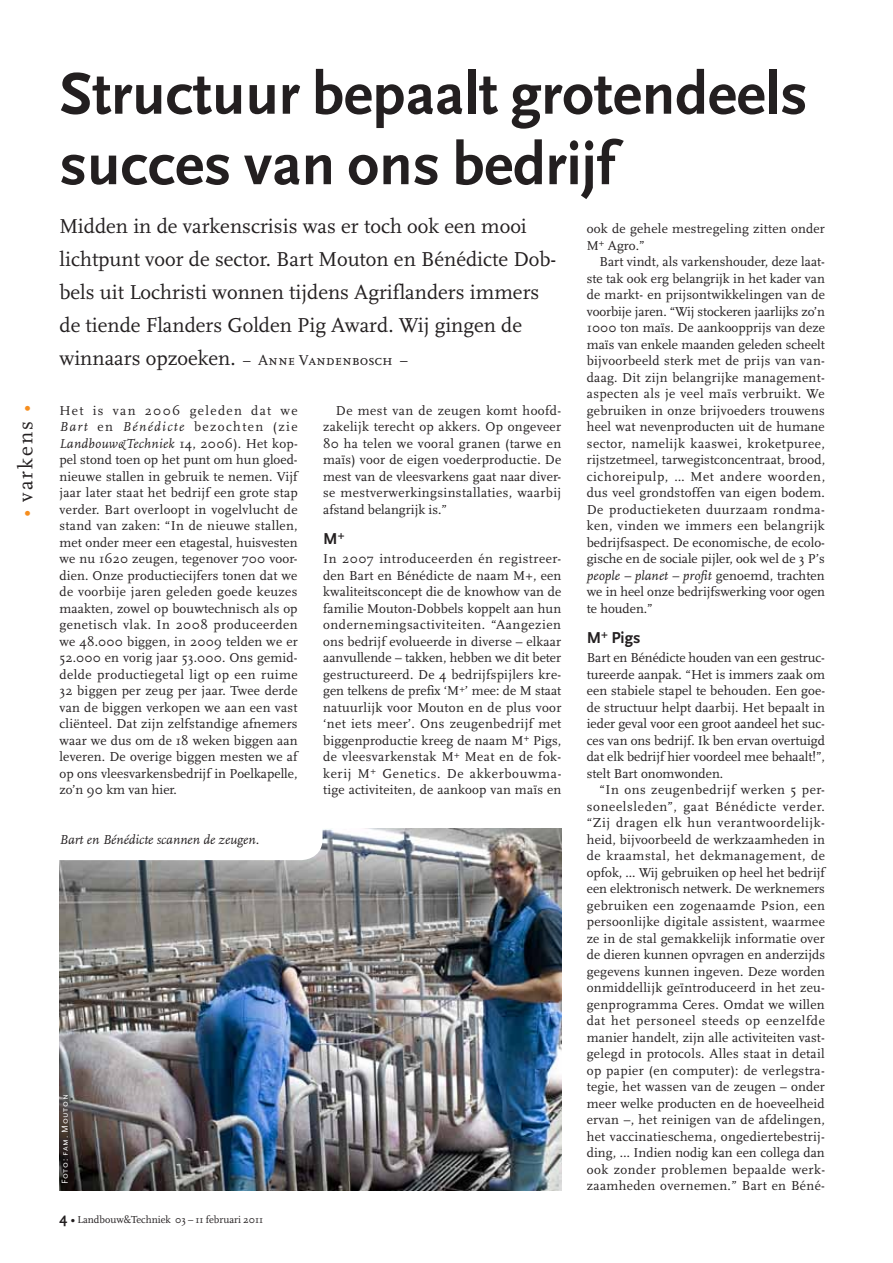
<style>
.page{position:relative;width:893px;height:1263px;background:#fff}
.page>*{position:absolute;margin:0;border:0;box-sizing:border-box;transform-origin:0 0}
.t1{font:700 61.5px/70.5px "Scala Sans";color:#231f20}
.t2{font:21px/33px "Scala";color:#231f20}
.t3{font:21px "Scala";letter-spacing:.1em;color:#231f20}
.t4{font:700 16.5px "Scala Sans";color:#231f20}
.t5{font:13.5px/16.5px "Scala";color:#231f20;text-align:justify}
.t6{font:italic 13.5px "Scala";color:#231f20}
.t7{font:10.5px "Scala";color:#231f20}
.t8{font:9px "Scala Sans Caps";letter-spacing:.075em;color:#fff}
.s1{color:#f68e1e}
.s2{font-family:"Scala Caps";font-size:15px}
.s3{font-style:italic}
.s4{font-family:"Scala Sans";font-weight:700;font-size:15px}
.s5{font-family:"Scala Sans";font-weight:700}
</style>
<div class="page">
<img style="left:60px;top:829px;width:501px;height:361px">
<div style="left:41px;top:810px;width:282px;height:50px;background:#fff;border-radius:21px"></div>
<h2 class="t3" style="left:14px;top:517px;width:114px;rotate:-90deg"><span class="s1">•</span> varkens <span class="s1">•</span></h2>
<h1 class="t1" style="left:60px;top:60px;width:750px">Structuur bepaalt grotendeels succes van ons bedrijf</h1>
<p class="t2" style="left:60px;top:210px;width:498px">Midden in de varkenscrisis was er toch ook een mooi lichtpunt voor de sector. Bart Mouton en Bénédicte Dob&shy;bels uit Lochristi wonnen tijdens Agriflanders immers de tiende Flanders Golden Pig Award. Wij gingen de winnaars opzoeken. <span class="s2">– Anne Vandenbosch –</span></p>
<p class="t5" style="left:587px;top:221px;width:240px">ook de gehele mestregeling zitten onder<br>M<sup>+</sup> Agro.”</p>
<p class="t5" style="left:587px;top:254px;width:240px;text-indent:13px">Bart vindt, als varkenshouder, deze laat&shy;ste tak ook erg belangrijk in het kader van de markt- en prijsontwikkelingen van de voorbije jaren. “Wij stockeren jaarlijks zo’n 1000 ton maïs. De aankoopprijs van deze maïs van enkele maanden geleden scheelt bijvoorbeeld sterk met de prijs van van&shy;daag. Dit zijn belangrijke management&shy;aspecten als je veel maïs verbruikt. We gebruiken in onze brijvoeders trouwens heel wat nevenproducten uit de humane sector, namelijk kaaswei, kroketpuree, rijstzetmeel, tarwegistconcentraat, brood, cichoreipulp, … Met andere woorden, dus veel grondstoffen van eigen bodem.<br>De productieketen duurzaam rondma&shy;ken, vinden we immers een belangrijk bedrijfsaspect. De economische, de ecolo&shy;gische en de sociale pijler, ook wel de 3 P’s <span class="s3">people – planet – profit</span> genoemd, trachten we in heel onze bedrijfswerking voor ogen te houden.”</p>
<p class="t4" style="left:587px;top:628px;width:55px">M<sup>+</sup> Pigs</p>
<p class="t5" style="left:587px;top:650px;width:240px">Bart en Bénédicte houden van een gestruc&shy;tureerde aanpak. “Het is immers zaak om een stabiele stapel te behouden. Een goe&shy;de structuur helpt daarbij. Het bepaalt in ieder geval voor een groot aandeel het suc&shy;ces van ons bedrijf. Ik ben ervan overtuigd dat elk bedrijf hier voordeel mee behaalt!”, stelt Bart onomwonden.</p>
<p class="t5" style="left:587px;top:782px;width:240px;text-indent:13px">“In ons zeugenbedrijf werken 5 per&shy;soneelsleden”, gaat Bénédicte verder. “Zij dragen elk hun verantwoordelijk&shy;heid, bijvoorbeeld de werkzaamheden in de kraamstal, het dekmanagement, de opfok, ... Wij gebruiken op heel het bedrijf een elektronisch netwerk. De werknemers gebruiken een zogenaamde Psion, een persoonlijke digitale assistent, waarmee ze in de stal gemakkelijk informatie over de dieren kunnen opvragen en anderzijds gegevens kunnen ingeven. Deze worden onmiddellijk geïntroduceerd in het zeu&shy;genprogramma Ceres. Omdat we willen dat het personeel steeds op eenzelfde manier handelt, zijn alle activiteiten vast&shy;gelegd in protocols. Alles staat in detail op papier (en computer): de verlegstra&shy;tegie, het wassen van de zeugen – onder meer welke producten en de hoeveelheid ervan –, het reinigen van de afdelingen, het vaccinatieschema, ongediertebestrij&shy;ding, … Indien nodig kan een collega dan ook zonder problemen bepaalde werk&shy;zaamheden overnemen.” Bart en Béné-</p>
<p class="t5" style="left:60px;top:402px;width:240px">Het is van 2006 geleden dat we <span class="s3">Bart</span> en <span class="s3">Bénédicte</span> bezochten (zie <span class="s3">Landbouw&amp;Techniek</span> 14, 2006). Het kop&shy;pel stond toen op het punt om hun gloed&shy;nieuwe stallen in gebruik te nemen. Vijf jaar later staat het bedrijf een grote stap verder. Bart overloopt in vogelvlucht de stand van zaken: “In de nieuwe stallen, met onder meer een etagestal, huisvesten we nu 1620 zeugen, tegenover 700 voor&shy;dien. Onze productiecijfers tonen dat we de voorbije jaren geleden goede keuzes maakten, zowel op bouwtechnisch als op genetisch vlak. In 2008 produceerden we 48.000 biggen, in 2009 telden we er 52.000 en vorig jaar 53.000. Ons gemid&shy;delde productiegetal ligt op een ruime 32 biggen per zeug per jaar. Twee derde van de biggen verkopen we aan een vast cliënteel. Dat zijn zelfstandige afnemers waar we dus om de 18 weken biggen aan leveren. De overige biggen mesten we af op ons vleesvarkensbedrijf in Poelkapelle, zo’n 90 km van hier.</p>
<p class="t5" style="left:323px;top:402px;width:240px;text-indent:13px">De mest van de zeugen komt hoofd&shy;zakelijk terecht op akkers. Op ongeveer 80 ha telen we vooral granen (tarwe en maïs) voor de eigen voederproductie. De mest van de vleesvarkens gaat naar diver&shy;se mestverwerkingsinstallaties, waarbij afstand belangrijk is.”</p>
<p class="t4" style="left:323px;top:529px;width:23px">M<sup>+</sup></p>
<p class="t5" style="left:323px;top:551px;width:240px">In 2007 introduceerden én registreer&shy;den Bart en Bénédicte de naam M+, een kwaliteitsconcept die de knowhow van de familie Mouton-Dobbels koppelt aan hun ondernemingsactiviteiten. “Aangezien ons bedrijf evolueerde in diverse – elkaar aanvullende – takken, hebben we dit beter gestructureerd. De 4 bedrijfspijlers kre&shy;gen telkens de prefix ‘M<sup>+</sup>’ mee: de M staat natuurlijk voor Mouton en de plus voor ‘net iets meer’. Ons zeugenbedrijf met biggenproductie kreeg de naam M<sup>+</sup> Pigs, de vleesvarkenstak M<sup>+</sup> Meat en de fok&shy;kerij M<sup>+</sup> Genetics. De akkerbouwma&shy;tige activiteiten, de aankoop van maïs en</p>
<p class="t6" style="left:60px;top:832px;width:201px">Bart en Bénédicte scannen de zeugen.</p>
<p class="t8" style="left:60px;top:1184px;width:91px;rotate:-90deg">Foto: fam. Mouton</p>
<p class="t7" style="left:60px;top:1214px;width:205px"><span class="s4">4</span> <span class="s5">•</span> Landbouw&amp;Techniek 03 – 11 februari 2011</p>
</div>
